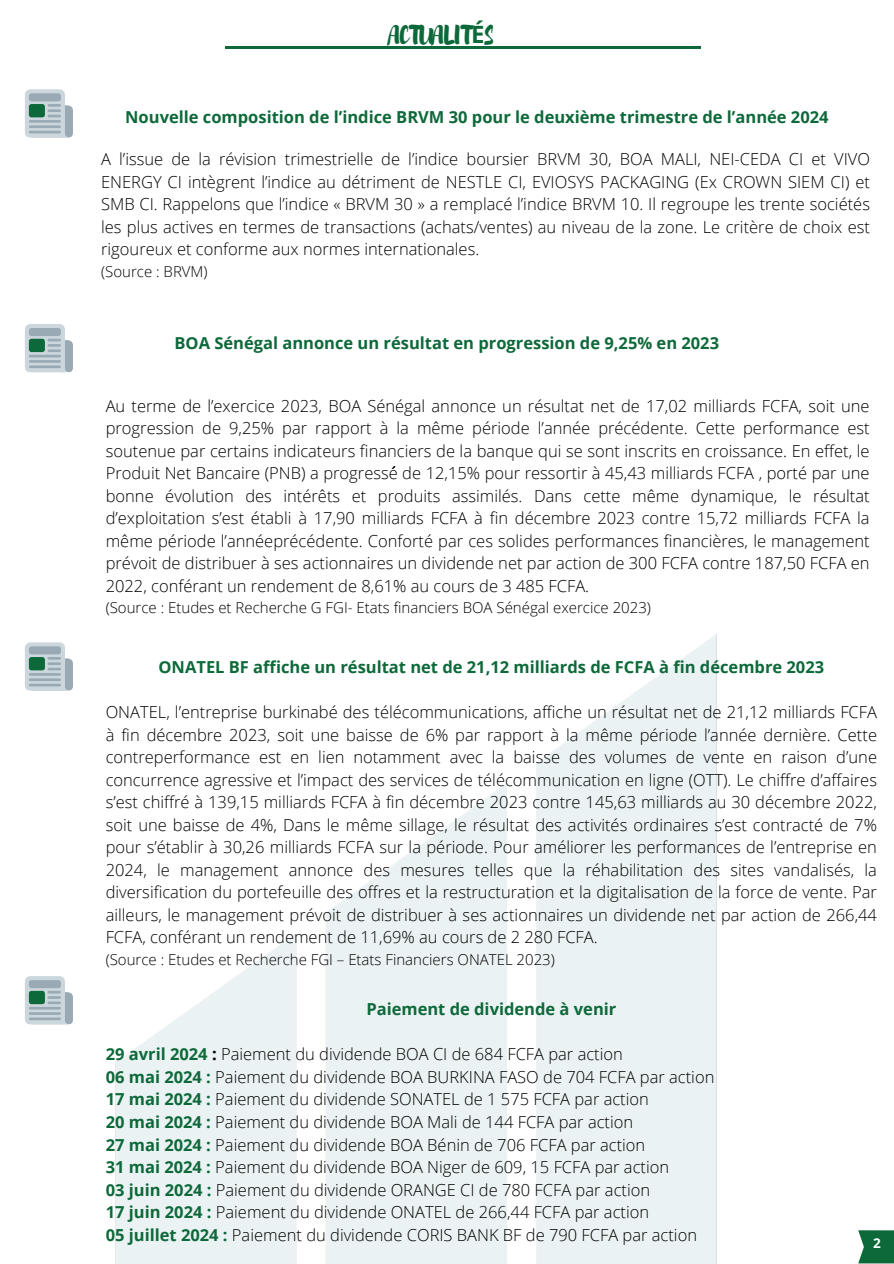
<style>
.page{position:relative;width:894px;height:1264px;background:#fff}
.page>*{position:absolute;margin:0;border:0;box-sizing:border-box;transform-origin:0 0}
.t1{font:24px "Brusher";letter-spacing:-.01em;color:#0d693a}
.t2{font:300 16.5px/22.5px "Open Sans";color:#000;text-align:justify}
.t3{font:700 16.5px "Open Sans";color:#0d693a}
.t4{font:300 15px "Open Sans";color:#000}
.t5{font:700 13.5px "Open Sans";color:#fff}
.s1{font-family:"Noto Sans";font-weight:700}
.s2{font-weight:700;color:#0d693a}
.s3{font-weight:700}
</style>
<div class="page">
<hr style="left:225px;top:47px;width:474px;height:1px;background:#0d693a">
<svg style="left:858px;top:1230px;width:35px;height:33px"></svg>
<svg style="left:25px;top:89px;width:48px;height:48px;background:#bac7ce"></svg>
<div style="left:29px;top:104px;width:16px;height:13px;background:#0d693a;border-radius:3px"></div>
<svg style="left:25px;top:324px;width:48px;height:48px;background:#bac6ce"></svg>
<div style="left:29px;top:339px;width:16px;height:13px;background:#0d693a;border-radius:3px"></div>
<svg style="left:25px;top:976px;width:48px;height:48px;background:#bac6ce"></svg>
<div style="left:29px;top:990px;width:16px;height:14px;background:#0d693a;border-radius:3px"></div>
<svg style="left:25px;top:642px;width:48px;height:48px;background:#bac7ce"></svg>
<div style="left:29px;top:657px;width:16px;height:13px;background:#0d693a;border-radius:3px"></div>
<h1 class="t1" style="left:389px;top:19px;width:106px">ACTUALIT<span class="s1">É</span>S</h1>
<h2 class="t3" style="left:125px;top:105px;width:704px">Nouvelle composition de l’indice BRVM 30 pour le deuxième trimestre de l’année 2024</h2>
<p class="t2" style="left:101px;top:147px;width:770px">A l’issue de la révision trimestrielle de l’indice boursier BRVM 30, BOA MALI, NEI-CEDA CI et VIVO ENERGY CI intègrent l’indice au détriment de NESTLE CI, EVIOSYS PACKAGING (Ex CROWN SIEM CI) et SMB CI. Rappelons que l’indice « BRVM 30 » a remplacé l’indice BRVM 10. Il regroupe les trente sociétés les plus actives en termes de transactions (achats/ventes) au niveau de la zone. Le critère de choix est rigoureux et conforme aux normes internationales.</p>
<p class="t4" style="left:101px;top:260px;width:108px">(Source : BRVM)</p>
<h2 class="t3" style="left:174px;top:331px;width:546px">BOA Sénégal annonce un résultat en progression de 9,25% en 2023</h2>
<p class="t2" style="left:106px;top:394px;width:765px">Au terme de l’exercice 2023, BOA Sénégal annonce un résultat net de 17,02 milliards FCFA, soit une progression de 9,25% par rapport à la même période l’année précédente. Cette performance est soutenue par certains indicateurs financiers de la banque qui se sont inscrits en croissance. En effet, le Produit Net Bancaire (PNB) a progressé́́ de 12,15% pour ressortir à 45,43 milliards FCFA , porté par une bonne évolution des intérêts et produits assimilés. Dans cette même dynamique, le résultat d’exploitation s’est établi à 17,90 milliards FCFA à fin décembre 2023 contre 15,72 milliards FCFA la même période l’annéeprécédente. Conforté par ces solides performances financières, le management prévoit de distribuer à ses actionnaires un dividende net par action de 300 FCFA contre 187,50 FCFA en 2022, conférant un rendement de 8,61% au cours de 3 485 FCFA.</p>
<p class="t4" style="left:106px;top:597px;width:546px">(Source : Etudes et Recherche G FGI- Etats financiers BOA Sénégal exercice 2023)</p>
<p class="t3" style="left:158px;top:655px;width:667px">ONATEL BF affiche un résultat net de 21,12 milliards de FCFA à fin décembre 2023</p>
<p class="t2" style="left:106px;top:700px;width:772px">ONATEL, l’entreprise burkinabé des télécommunications, affiche un résultat net de 21,12 milliards FCFA à fin décembre 2023, soit une baisse de 6% par rapport à la même période l’année dernière. Cette contreperformance est en lien notamment avec la baisse des volumes de vente en raison d’une concurrence agressive et l’impact des services de télécommunication en ligne (OTT). Le chiffre d’affaires s’est chiffré à 139,15 milliards FCFA à fin décembre 2023 contre 145,63 milliards au 30 décembre 2022, soit une baisse de 4%, Dans le même sillage, le résultat des activités ordinaires s’est contracté de 7% pour s’établir à 30,26 milliards FCFA sur la période. Pour améliorer les performances de l’entreprise en 2024, le management annonce des mesures telles que la réhabilitation des sites vandalisés, la diversification du portefeuille des offres et la restructuration et la digitalisation de la force de vente. Par ailleurs, le management prévoit de distribuer à ses actionnaires un dividende net par action de 266,44<br>FCFA, conférant un rendement de 11,69% au cours de 2 280 FCFA.</p>
<p class="t4" style="left:106px;top:948px;width:450px">(Source : Etudes et Recherche FGI – Etats Financiers ONATEL 2023)</p>
<p class="t3" style="left:366px;top:997px;width:251px">Paiement de dividende à venir</p>
<p class="t2" style="left:106px;top:1042px;width:518px"><span class="s2">29 avril 2024</span> <span class="s3">:</span> Paiement du dividende BOA CI de 684 FCFA par action</p>
<p class="t2" style="left:106px;top:1065px;width:610px"><span class="s2">06 mai 2024 :</span> Paiement du dividende BOA BURKINA FASO de 704 FCFA par action</p>
<h2 class="t2" style="left:106px;top:1087px;width:544px"><span class="s2">17 mai 2024 :</span> Paiement du dividende SONATEL de 1 575 FCFA par action</h2>
<p class="t2" style="left:106px;top:1110px;width:529px"><span class="s2">20 mai 2024 :</span> Paiement du dividende BOA Mali de 144 FCFA par action</p>
<p class="t2" style="left:106px;top:1132px;width:541px"><span class="s2">27 mai 2024 :</span> Paiement du dividende BOA Bénin de 706 FCFA par action</p>
<p class="t2" style="left:106px;top:1155px;width:565px"><span class="s2">31 mai 2024 :</span> Paiement du dividende BOA Niger de 609, 15 FCFA par action</p>
<p class="t2" style="left:106px;top:1177px;width:545px"><span class="s2">03 juin 2024 :</span> Paiement du dividende ORANGE CI de 780 FCFA par action</p>
<p class="t2" style="left:106px;top:1200px;width:545px"><span class="s2">17 juin 2024 :</span> Paiement du dividende ONATEL de 266,44 FCFA par action</p>
<p class="t2" style="left:106px;top:1222px;width:592px"><span class="s2">05 juillet 2024 :</span> Paiement du dividende CORIS BANK BF de 790 FCFA par action</p>
<p class="t5" style="left:872px;top:1233px;width:9px">2</p>
</div>
